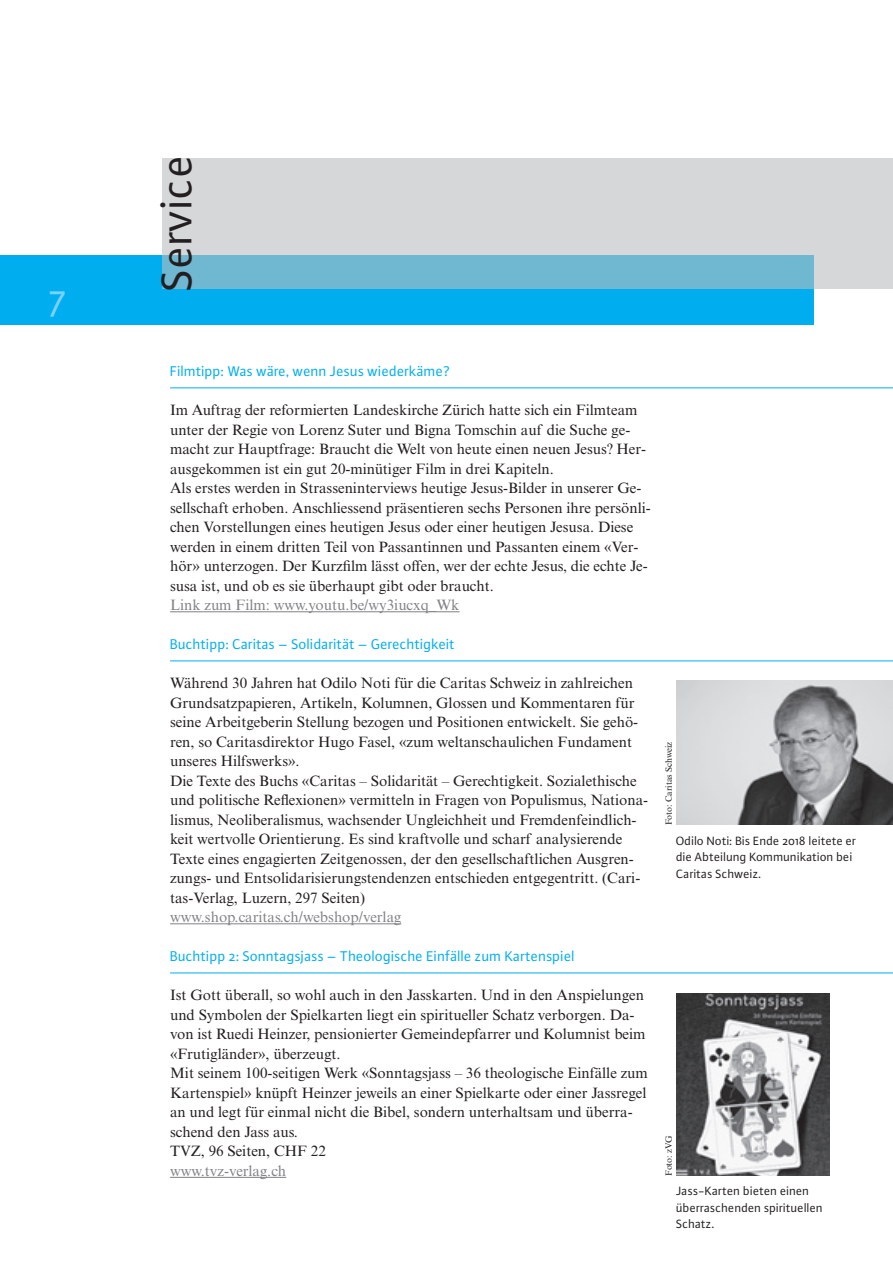
<style>
.page{position:relative;width:893px;height:1263px;background:#fff}
.page>*{position:absolute;margin:0;border:0;box-sizing:border-box;transform-origin:0 0}
.t1{font:45.75px "Plus Sans Pro";color:#231f20}
.t2{font:39px "Plus Sans Pro";color:#79d2f6}
.Grundtext{font:15px/19.5px "Times New Roman MT Std";color:#231f20}
.Titel_blau_10pt{font:15px "Plus Sans Pro";color:#00aeef}
.Grundtext-2{font:15px "Times New Roman MT Std";color:#808285}
.Bildlegende{font:12.75px/16.5px "Plus Sans Pro";color:#231f20}
.Bildnachweis{font:9px "Times New Roman MT Std";color:#231f20}
</style>
<div class="page">
<div style="left:0;top:255px;width:814px;height:70px;background:#00aeef"></div>
<svg style="left:162px;top:158px;width:731px;height:131px;background:#becfd7"></svg>
<img style="left:676px;top:993px;width:153px;height:183px">
<img style="left:676px;top:681px;width:217px;height:144px">
<hr style="left:170px;top:611px;width:290px;height:1px;background:#808285">
<hr style="left:170px;top:923px;width:231px;height:1px;background:#808285">
<hr style="left:170px;top:1177px;width:116px;height:1px;background:#808285">
<hr style="left:170px;top:387px;width:723px;height:1px;background:#00aeef">
<hr style="left:170px;top:660px;width:723px;height:1px;background:#00aeef">
<hr style="left:170px;top:972px;width:723px;height:1px;background:#00aeef">
<h2 class="t2" style="left:49px;top:271px;width:20px">7</h2>
<p class="t1" style="left:146px;top:291px;width:138px;rotate:-90deg">Service</p>
<p class="Titel_blau_10pt" style="left:170px;top:361px;width:282px">Filmtipp: Was wäre, wenn Jesus wiederkäme?</p>
<p class="Grundtext" style="left:170px;top:400px;width:477px">Im Auftrag der reformierten Landeskirche Zürich hatte sich ein Filmteam unter der Regie von Lorenz Suter und Bigna Tomschin auf die Suche ge&shy;macht zur Hauptfrage: Braucht die Welt von heute einen neuen Jesus? Her&shy;ausgekommen ist ein gut 20-minütiger Film in drei Kapiteln.</p>
<p class="Grundtext" style="left:170px;top:478px;width:482px">Als erstes werden in Strasseninterviews heutige Jesus-Bilder in unserer Ge&shy;sellschaft erhoben. Anschliessend präsentieren sechs Personen ihre persönli&shy;chen Vorstellungen eines heutigen Jesus oder einer heutigen Jesusa. Diese werden in einem dritten Teil von Passantinnen und Passanten einem «Ver&shy;hör» unterzogen. Der Kurzfilm lässt offen, wer der echte Jesus, die echte Je&shy;susa ist, und ob es sie überhaupt gibt oder braucht.</p>
<p class="Grundtext-2" style="left:170px;top:596px;width:291px">Link zum Film: www.youtu.be/wy3iucxq_Wk</p>
<p class="Titel_blau_10pt" style="left:170px;top:634px;width:286px">Buchtipp: Caritas – Solidarität – Gerechtigkeit</p>
<p class="Grundtext" style="left:170px;top:673px;width:470px">Während 30 Jahren hat Odilo Noti für die Caritas Schweiz in zahlreichen Grundsatzpapieren, Artikeln, Kolumnen, Glossen und Kommentaren für seine Arbeitgeberin Stellung bezogen und Positionen entwickelt. Sie gehö&shy;ren, so Caritasdirektor Hugo Fasel, «zum weltanschaulichen Fundament unseres Hilfswerks».</p>
<p class="Grundtext" style="left:170px;top:771px;width:480px">Die Texte des Buchs «Caritas – Solidarität – Gerechtigkeit. Sozialethische und politische Reflexionen» vermitteln in Fragen von Populismus, Nationa&shy;lismus, Neoliberalismus, wachsender Ungleichheit und Fremdenfeindlich&shy;keit wertvolle Orientierung. Es sind kraftvolle und scharf analysierende Texte eines engagierten Zeitgenossen, der den gesellschaftlichen Ausgren&shy;zungs- und Entsolidarisierungstendenzen entschieden entgegentritt. (Cari&shy;tas-Verlag, Luzern, 297 Seiten)</p>
<p class="Grundtext-2" style="left:170px;top:908px;width:233px">www.shop.caritas.ch/webshop/verlag</p>
<p class="Titel_blau_10pt" style="left:170px;top:946px;width:406px">Buchtipp 2: Sonntagsjass – Theologische Einfälle zum Kartenspiel</p>
<p class="Grundtext" style="left:170px;top:985px;width:477px">Ist Gott überall, so wohl auch in den Jasskarten. Und in den Anspielungen und Symbolen der Spielkarten liegt ein spiritueller Schatz verborgen. Da&shy;von ist Ruedi Heinzer, pensionierter Gemeindepfarrer und Kolumnist beim «Frutigländer», überzeugt.</p>
<p class="Grundtext" style="left:170px;top:1063px;width:479px">Mit seinem 100-seitigen Werk «Sonntagsjass – 36 theologische Einfälle zum Kartenspiel» knüpft Heinzer jeweils an einer Spielkarte oder einer Jassregel an und legt für einmal nicht die Bibel, sondern unterhaltsam und überra&shy;schend den Jass aus.</p>
<p class="Grundtext" style="left:170px;top:1141px;width:157px">TVZ, 96 Seiten, CHF 22</p>
<p class="Grundtext-2" style="left:170px;top:1162px;width:118px">www.tvz-verlag.ch</p>
<p class="Bildnachweis" style="left:664px;top:825px;width:85px;rotate:-90deg">Foto: Caritas Schweiz</p>
<p class="Bildlegende" style="left:676px;top:832px;width:182px">Odilo Noti: Bis Ende 2018 leitete er die Abteilung Kommunikation bei<br>Caritas Schweiz.</p>
<p class="Bildnachweis" style="left:664px;top:1176px;width:42px;rotate:-90deg">Foto: zVG</p>
<p class="Bildlegende" style="left:676px;top:1182px;width:148px">Jass-Karten bieten einen überraschenden spirituellen<br>Schatz.</p>
</div>
